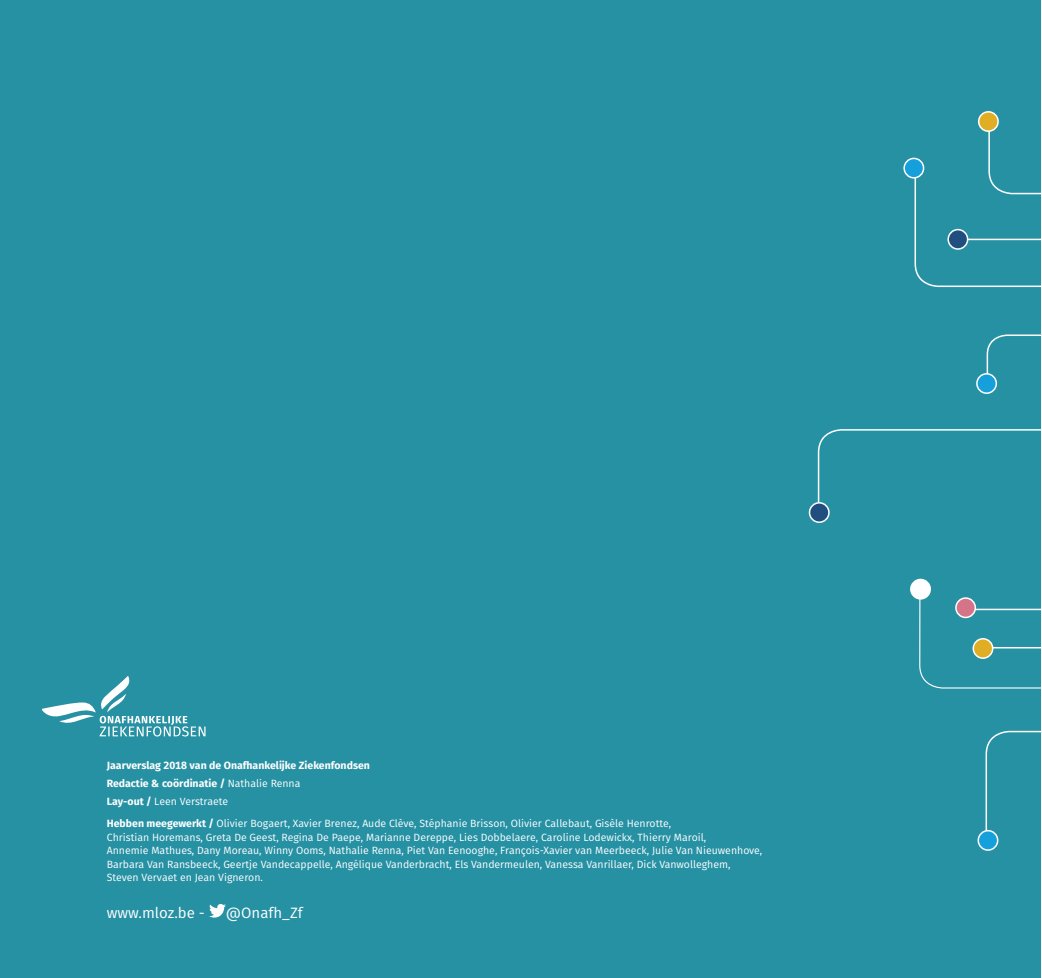
<style>
.page{position:relative;width:1042px;height:978px;background:#fff}
.page>*{position:absolute;margin:0;border:0;box-sizing:border-box;transform-origin:0 0}
.t1{font:15px "Fira Sans";color:#fff}
.KLEINE_TEKST{font:10.5px/13.5px "Fira Sans";color:#fff}
.KLEINE_TEKST-2{font:700 10.5px "Fira Sans";color:#fff}
.s1{font-weight:400}
.s2{font-weight:700}
</style>
<div class="page">
<div style="left:0;top:0;width:1041px;height:978px;background:#2791a4"></div>
<svg style="left:42px;top:676px;width:163px;height:60px"></svg>
<svg style="left:986px;top:334px;width:56px;height:46px"></svg>
<div style="left:977px;top:374px;width:19px;height:19px;background:#16a0db;border-radius:50%"></div>
<div style="left:976px;top:373px;width:21px;height:21px;border:2px solid #fff;border-radius:50%"></div>
<svg style="left:919px;top:596px;width:122px;height:93px"></svg>
<div style="left:911px;top:579px;width:19px;height:20px;background:#fff;border-radius:50%"></div>
<div style="left:910px;top:579px;width:21px;height:21px;border:2px solid #fff;border-radius:50%"></div>
<div style="left:978px;top:112px;width:20px;height:19px;background:#e0ae24;border-radius:50%"></div>
<div style="left:978px;top:111px;width:21px;height:21px;border:2px solid #fff;border-radius:50%"></div>
<hr style="left:983px;top:647px;width:59px;height:1px;background:#fff">
<div style="left:973px;top:639px;width:19px;height:19px;background:#e0ae24;border-radius:50%"></div>
<div style="left:972px;top:638px;width:21px;height:21px;border:2px solid #fff;border-radius:50%"></div>
<svg style="left:985px;top:730px;width:57px;height:112px"></svg>
<div style="left:978px;top:831px;width:19px;height:19px;background:#16a0db;border-radius:50%"></div>
<div style="left:977px;top:830px;width:21px;height:21px;border:2px solid #fff;border-radius:50%"></div>
<svg style="left:914px;top:125px;width:127px;height:163px"></svg>
<div style="left:904px;top:158px;width:19px;height:20px;background:#16a0db;border-radius:50%"></div>
<div style="left:903px;top:158px;width:21px;height:21px;border:2px solid #fff;border-radius:50%"></div>
<svg style="left:817px;top:429px;width:224px;height:85px"></svg>
<div style="left:809px;top:503px;width:20px;height:19px;background:#204f7f;border-radius:50%"></div>
<div style="left:809px;top:502px;width:20px;height:21px;border:2px solid #fff;border-radius:50%"></div>
<hr style="left:959px;top:239px;width:83px;height:1px;background:#fff">
<div style="left:948px;top:230px;width:19px;height:19px;background:#204f7f;border-radius:50%"></div>
<div style="left:947px;top:229px;width:21px;height:21px;border:2px solid #fff;border-radius:50%"></div>
<svg style="left:209px;top:904px;width:17px;height:14px"></svg>
<p class="KLEINE_TEKST-2" style="left:107px;top:758px;width:265px">Jaarverslag 2018 van de Onafhankelijke Ziekenfondsen</p>
<p class="KLEINE_TEKST-2" style="left:107px;top:776px;width:195px">Redactie &amp; coördinatie / <span class="s1">Nathalie Renna</span></p>
<p class="KLEINE_TEKST" style="left:107px;top:794px;width:123px"><span class="s2">Lay-out /</span> Leen Verstraete</p>
<p class="KLEINE_TEKST" style="left:107px;top:817px;width:657px"><span class="s2">Hebben meegewerkt /</span> Olivier Bogaert, Xavier Brenez, Aude Clève, Stéphanie Brisson, Olivier Callebaut, Gisèle Henrotte,<br>Christian Horemans, Greta De Geest, Regina De Paepe, Marianne Dereppe, Lies Dobbelaere, Caroline Lodewickx, Thierry Maroil,<br>Annemie Mathues, Dany Moreau, Winny Ooms, Nathalie Renna, Piet Van Eenooghe, François-Xavier van Meerbeeck, Julie Van Nieuwenhove, Barbara Van Ransbeeck, Geertje Vandecappelle, Angélique Vanderbracht, Els Vandermeulen, Vanessa Vanrillaer, Dick Vanwolleghem, Steven Vervaet en Jean Vigneron.</p>
<p class="t1" style="left:107px;top:902px;width:100px">www.mloz.be -</p>
<p class="t1" style="left:226px;top:902px;width:78px">@Onafh_Zf</p>
</div>
